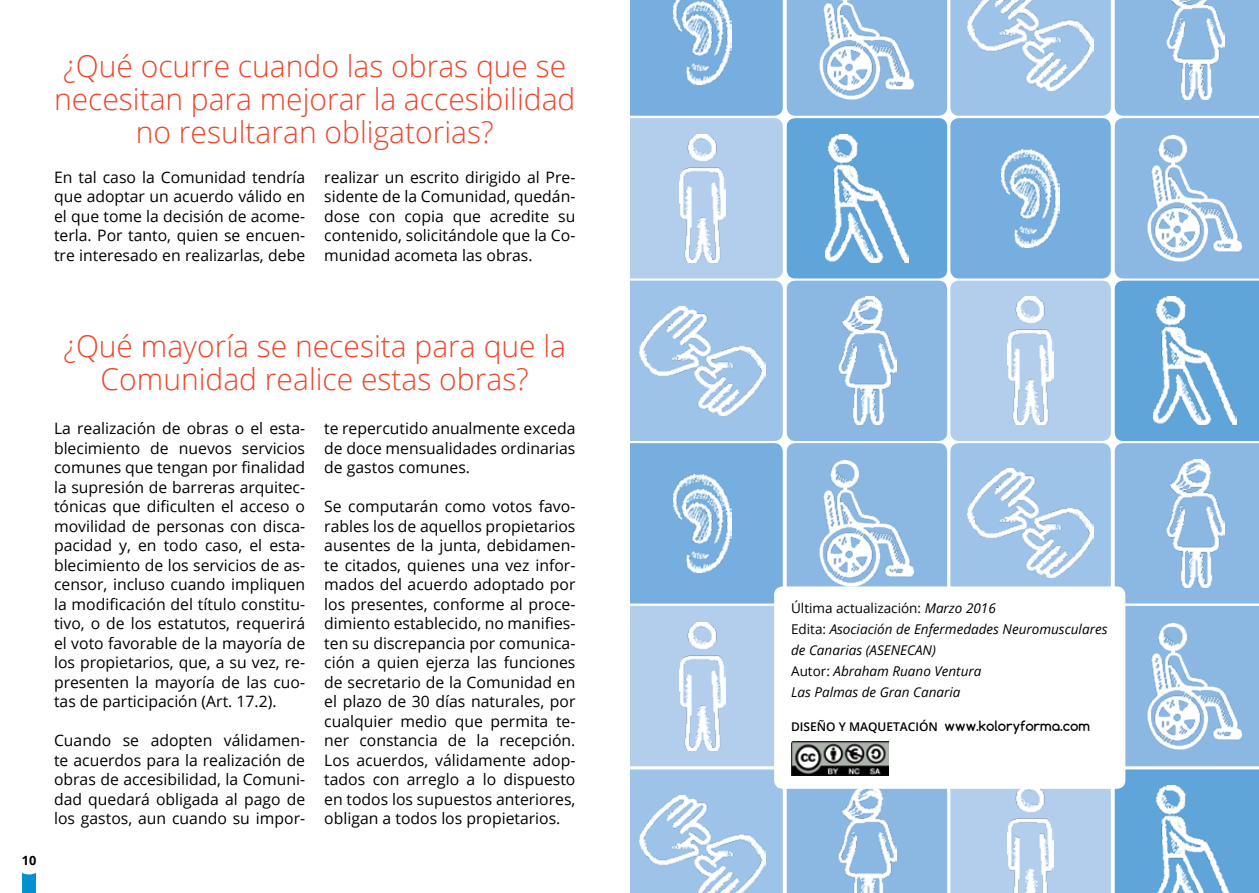
<style>
.page{position:relative;width:1259px;height:893px;background:#fff}
.page>*{position:absolute;margin:0;border:0;box-sizing:border-box;transform-origin:0 0}
.t1{font:300 30px/33px "Open Sans";color:#ef4429;text-align:center}
.t2{font:15.75px/19.5px "Open Sans";color:#000;text-align:justify}
.t3{font:italic 13.5px/21px "Open Sans";color:#000}
.t4{font:700 13.5px "Comfortaa";color:#000}
.t5{font:700 12.75px "Open Sans";color:#000}
.s1{font-style:normal}
.s2{font-family:"Open Sans";font-weight:600;font-size:12px}
</style>
<div class="page">
<div style="left:22px;top:856px;width:14px;height:37px;background:#0091d1"></div>
<div style="left:14px;top:845px;width:30px;height:29px;background:#fff;border-radius:50%"></div>
<svg style="left:630px;top:0;width:629px;height:893px;background:#9cc3e6"></svg>
<img style="left:1165px;top:459px;width:59px;height:128px">
<div style="left:622px;top:443px;width:161px;height:160px;background:#75aedf;border-radius:9px"></div>
<img style="left:674px;top:475px;width:57px;height:97px">
<div style="left:786px;top:443px;width:161px;height:160px;background:#8ab8e3;border-radius:9px"></div>
<img style="left:819px;top:460px;width:95px;height:126px">
<div style="left:950px;top:443px;width:160px;height:160px;background:#9ec3e8;border-radius:9px"></div>
<img style="left:967px;top:469px;width:126px;height:109px">
<div style="left:584px;top:0;width:45px;height:893px;background:#fff"></div>
<div style="left:774px;top:586px;width:351px;height:203px;background:#fff;border-radius:9px"></div>
<img style="left:791px;top:742px;width:97px;height:34px">
<h1 class="t1" style="left:54px;top:49px;width:523px">¿Qué ocurre cuando las obras que se necesitan para mejorar la accesibilidad no resultaran obligatorias?</h1>
<p class="t2" style="left:54px;top:167px;width:253px">En tal caso la Comunidad tendría que adoptar un acuerdo válido en el que tome la decisión de acome&shy;terla. Por tanto, quien se encuen&shy;tre interesado en realizarlas, debe</p>
<p class="t2" style="left:324px;top:167px;width:253px">realizar un escrito dirigido al Pre&shy;sidente de la Comunidad, quedán&shy;dose con copia que acredite su contenido, solicitándole que la Co&shy;munidad acometa las obras.</p>
<p class="t5" style="left:22px;top:851px;width:16px">10</p>
<h1 class="t1" style="left:63px;top:329px;width:504px">¿Qué mayoría se necesita para que la<br>Comunidad realice estas obras?</h1>
<p class="t2" style="left:54px;top:418px;width:253px">La realización de obras o el esta&shy;blecimiento de nuevos servicios comunes que tengan por finalidad la supresión de barreras arquitec&shy;tónicas que dificulten el acceso o movilidad de personas con disca&shy;pacidad y, en todo caso, el esta&shy;blecimiento de los servicios de as&shy;censor, incluso cuando impliquen la modificación del título constitu&shy;tivo, o de los estatutos, requerirá el voto favorable de la mayoría de los propietarios, que, a su vez, re&shy;presenten la mayoría de las cuo&shy;tas de participación (Art. 17.2).</p>
<p class="t2" style="left:54px;top:730px;width:253px">Cuando se adopten válidamen&shy;te acuerdos para la realización de obras de accesibilidad, la Comuni&shy;dad quedará obligada al pago de los gastos, aun cuando su impor-</p>
<p class="t2" style="left:324px;top:418px;width:253px">te repercutido anualmente exceda de doce mensualidades ordinarias de gastos comunes.</p>
<p class="t2" style="left:324px;top:496px;width:253px">Se computarán como votos favo&shy;rables los de aquellos propietarios ausentes de la junta, debidamen&shy;te citados, quienes una vez infor&shy;mados del acuerdo adoptado por los presentes, conforme al proce&shy;dimiento establecido, no manifies&shy;ten su discrepancia por comunica&shy;ción a quien ejerza las funciones de secretario de la Comunidad en el plazo de 30 días naturales, por cualquier medio que permita te&shy;ner constancia de la recepción.<br>Los acuerdos, válidamente adop&shy;tados con arreglo a lo dispuesto en todos los supuestos anteriores, obligan a todos los propietarios.</p>
<p class="t3" style="left:791px;top:597px;width:318px"><span class="s1">Última actualización:</span> Marzo 2016<br><span class="s1">Edita:</span> Asociación de Enfermedades Neuromusculares de Canarias (ASENECAN)<br><span class="s1">Autor:</span> Abraham Ruano Ventura<br>Las Palmas de Gran Canaria</p>
<p class="t4" style="left:791px;top:717px;width:300px"><span class="s2">DISEÑO Y MAQUETACIÓN</span> www.koloryforma.com</p>
</div>
